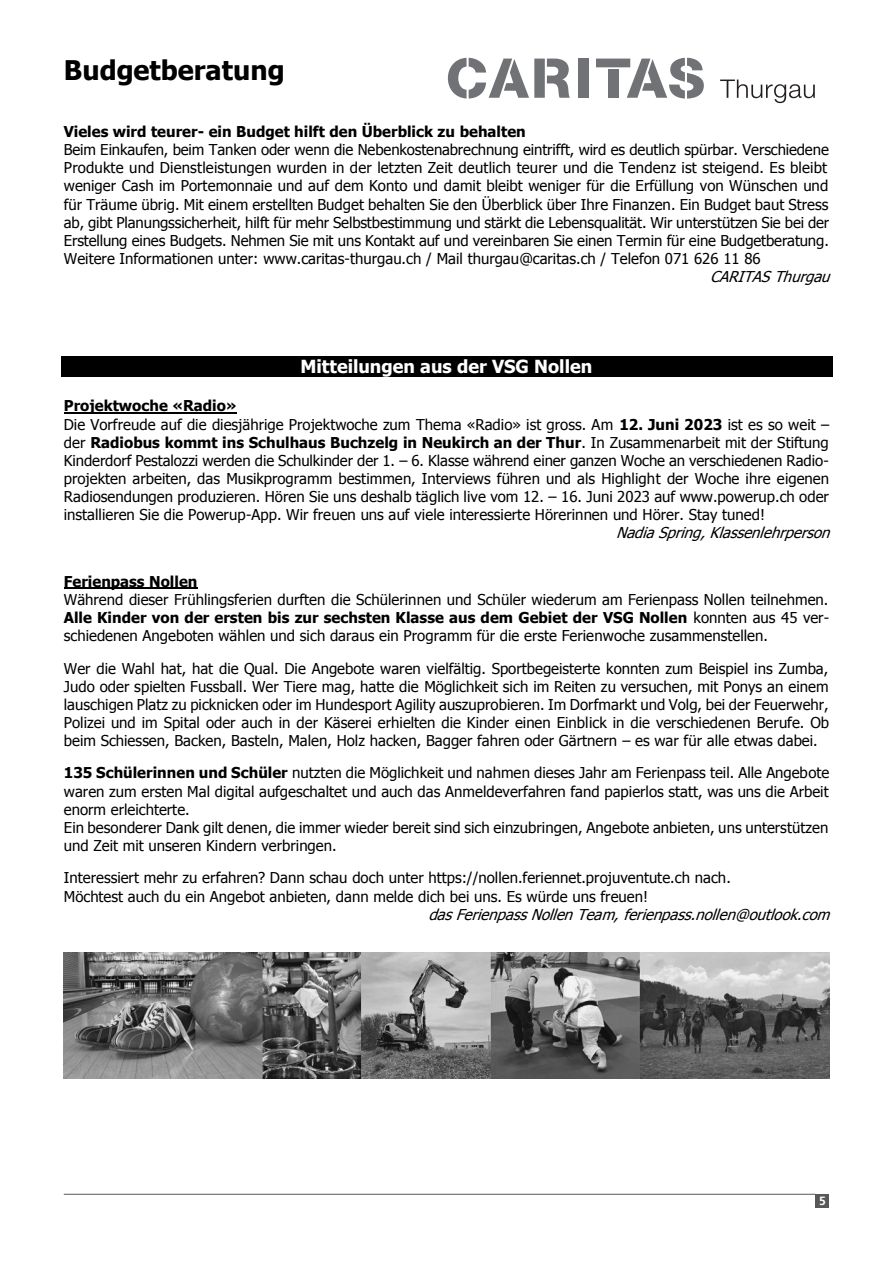
<style>
.page{position:relative;width:893px;height:1263px;background:#fff}
.page>*{position:absolute;margin:0;border:0;box-sizing:border-box;transform-origin:0 0}
.t1{font:700 27px "Tahoma";color:#000}
.t2{font:700 18px "Tahoma";color:#fff}
.t3{font:15px/18.1px "Tahoma";color:#000}
.t4{font:italic 15px "Tahoma";color:#000}
.t5{font:700 15px "Tahoma";color:#000}
.t6{font:700 12px "Frutiger";color:#fff}
.s1{font-weight:700}
</style>
<div class="page">
<div style="left:815px;top:1194px;width:14px;height:14px;background:#57585a"></div>
<hr style="left:64px;top:1194px;width:751px;height:1px;background:#57585a">
<div style="left:60px;top:355px;width:773px;height:22px;background:#000"></div>
<hr style="left:64px;top:412px;width:173px;height:2px;background:#000">
<hr style="left:64px;top:588px;width:134px;height:1px;background:#000">
<img style="left:64px;top:952px;width:765px;height:126px">
<svg style="left:720px;top:80px;width:95px;height:23px"></svg>
<div style="left:579px;top:59px;width:10px;height:39px;background:#717275"></div>
<svg style="left:448px;top:58px;width:122px;height:41px"></svg>
<svg style="left:596px;top:58px;width:108px;height:41px"></svg>
<h1 class="t1" style="left:64px;top:51px;width:222px">Budgetberatung</h1>
<p class="t5" style="left:64px;top:121px;width:463px">Vieles wird teurer- ein Budget hilft den Überblick zu behalten</p>
<p class="t3" style="left:64px;top:140px;width:767px">Beim Einkaufen, beim Tanken oder wenn die Nebenkostenabrechnung eintrifft, wird es deutlich spürbar. Verschiedene Produkte und Dienstleistungen wurden in der letzten Zeit deutlich teurer und die Tendenz ist steigend. Es bleibt weniger Cash im Portemonnaie und auf dem Konto und damit bleibt weniger für die Erfüllung von Wünschen und für Träume übrig. Mit einem erstellten Budget behalten Sie den Überblick über Ihre Finanzen. Ein Budget baut Stress ab, gibt Planungssicherheit, hilft für mehr Selbstbestimmung und stärkt die Lebensqualität. Wir unterstützen Sie bei der Erstellung eines Budgets. Nehmen Sie mit uns Kontakt auf und vereinbaren Sie einen Termin für eine Budgetberatung.<br>Weitere Informationen unter: www.caritas-thurgau.ch / Mail thurgau@caritas.ch / Telefon 071 626 11 86</p>
<p class="t4" style="left:710px;top:266px;width:127px">CARITASThurgau</p>
<p class="t2" style="left:300px;top:354px;width:293px">Mitteilungen aus der VSG Nollen</p>
<p class="t3" style="left:64px;top:396px;width:767px"><span class="s1">Projektwoche «Radio»<br></span>Die Vorfreude auf die diesjährige Projektwoche zum Thema «Radio» ist gross. Am <span class="s1">12. Juni 2023</span> ist es so weit – der <span class="s1">Radiobus kommt ins Schulhaus Buchzelg in Neukirch an der Thur</span>. In Zusammenarbeit mit der Stiftung Kinderdorf Pestalozzi werden die Schulkinder der 1. – 6. Klasse während einer ganzen Woche an verschiedenen Radio&shy;projekten arbeiten, das Musikprogramm bestimmen, Interviews führen und als Highlight der Woche ihre eigenen Radiosendungen produzieren. Hören Sie uns deshalb täglich live vom 12. – 16. Juni 2023 auf www.powerup.ch oder installieren Sie die Powerup-App. Wir freuen uns auf viele interessierte Hörerinnen und Hörer. Stay tuned!</p>
<p class="t4" style="left:616px;top:523px;width:221px">NadiaSpring,Klassenlehrperson</p>
<p class="t5" style="left:64px;top:571px;width:135px">Ferienpass Nollen</p>
<p class="t3" style="left:64px;top:589px;width:767px;text-align:justify">Während dieser Frühlingsferien durften die Schülerinnen und Schüler wiederum am Ferienpass Nollen teilnehmen.<br><span class="s1">Alle Kinder von der ersten bis zur sechsten Klasse aus dem Gebiet der VSG Nollen</span> konnten aus 45 ver&shy;schiedenen Angeboten wählen und sich daraus ein Programm für die erste Ferienwoche zusammenstellen.</p>
<p class="t3" style="left:64px;top:658px;width:767px;text-align:justify">Wer die Wahl hat, hat die Qual. Die Angebote waren vielfältig. Sportbegeisterte konnten zum Beispiel ins Zumba, Judo oder spielten Fussball. Wer Tiere mag, hatte die Möglichkeit sich im Reiten zu versuchen, mit Ponys an einem lauschigen Platz zu picknicken oder im Hundesport Agility auszuprobieren. Im Dorfmarkt und Volg, bei der Feuerwehr, Polizei und im Spital oder auch in der Käserei erhielten die Kinder einen Einblick in die verschiedenen Berufe. Ob beim Schiessen, Backen, Basteln, Malen, Holz hacken, Bagger fahren oder Gärtnern – es war für alle etwas dabei.</p>
<p class="t3" style="left:64px;top:763px;width:767px"><span class="s1">135 Schülerinnen und Schüler</span> nutzten die Möglichkeit und nahmen dieses Jahr am Ferienpass teil. Alle Angebote waren zum ersten Mal digital aufgeschaltet und auch das Anmeldeverfahren fand papierlos statt, was uns die Arbeit enorm erleichterte.<br>Ein besonderer Dank gilt denen, die immer wieder bereit sind sich einzubringen, Angebote anbieten, uns unterstützen und Zeit mit unseren Kindern verbringen.</p>
<p class="t3" style="left:64px;top:868px;width:668px">Interessiert mehr zu erfahren? Dann schau doch unter https://nollen.feriennet.projuventute.ch nach.<br>Möchtest auch du ein Angebot anbieten, dann melde dich bei uns. Es würde uns freuen!</p>
<p class="t4" style="left:428px;top:904px;width:408px">dasFerienpassNollenTeam,ferienpass.nollen@outlook.com</p>
<p class="t6" style="left:819px;top:1194px;width:8px">5</p>
</div>
